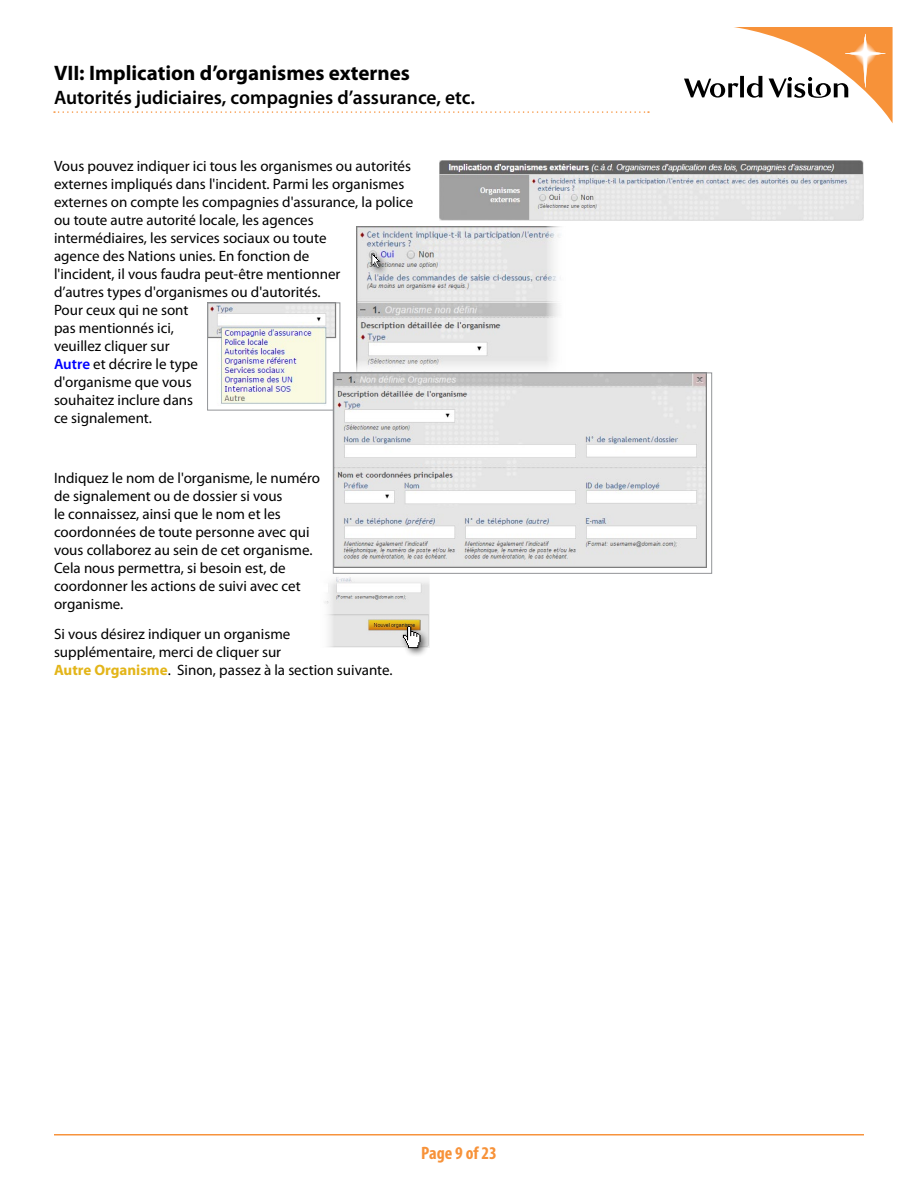
<style>
.page{position:relative;width:918px;height:1188px;background:#fff}
.page>*{position:absolute;margin:0;border:0;box-sizing:border-box;transform-origin:0 0}
.t1{font:700 21px "Myriad Pro";color:#000}
.t2{font:600 19.5px "Myriad Pro";color:#000}
.t3{font:700 condensed 18px "Myriad Pro";color:#f79239}
.t4{font:15px/18px "Myriad Pro";color:#000}
.s1{font-weight:600;color:#00f}
.s2{font-weight:700;color:#e3b519}
</style>
<div class="page">
<svg style="left:684px;top:27px;width:209px;height:96px"></svg>
<hr style="left:54px;top:1134px;width:810px;height:2px;background:#f7933c">
<svg style="left:54px;top:111px;width:595px;height:2px"></svg>
<img style="left:324px;top:572px;width:106px;height:75px">
<div style="left:399px;top:623px;width:31px;height:35px;background:#000;opacity:.6"></div>
<svg style="left:403px;top:626px;width:18px;height:22px"></svg>
<img style="left:357px;top:226px;width:209px;height:147px">
<div style="left:368px;top:250px;width:21px;height:27px;background:#000;opacity:.6"></div>
<svg style="left:372px;top:253px;width:8px;height:15px"></svg>
<img style="left:209px;top:305px;width:128px;height:101px">
<div style="left:207px;top:303px;width:133px;height:107px;border:1px solid #939598"></div>
<img style="left:335px;top:375px;width:372px;height:193px">
<div style="left:333px;top:373px;width:379px;height:201px;border:1px solid #939598"></div>
<img style="left:440px;top:160px;width:424px;height:60px">
<h1 class="t1" style="left:54px;top:60px;width:358px">VII: Implication d’organismes externes</h1>
<h2 class="t2" style="left:54px;top:85px;width:423px">Autorités judiciaires, compagnies d’assurance, etc.</h2>
<p class="t4" style="left:54px;top:157px;width:361px">Vous pouvez indiquer ici tous les organismes ou autorités externes impliqués dans l'incident. Parmi les organismes externes on compte les compagnies d'assurance, la police ou toute autre autorité locale, les agences<br>intermédiaires, les services sociaux ou toute<br>agence des Nations unies. En fonction de<br>l'incident, il vous faudra peut-être mentionner<br>d’autres types d'organismes ou d'autorités.<br>Pour ceux qui ne sont<br>pas mentionnés ici,<br>veuillez cliquer sur<br><span class="s1">Autre</span> et décrire le type<br>d'organisme que vous<br>souhaitez inclure dans<br>ce signalement.</p>
<p class="t4" style="left:54px;top:469px;width:268px">Indiquez le nom de l'organisme, le numéro de signalement ou de dossier si vous<br>le connaissez, ainsi que le nom et les coordonnées de toute personne avec qui vous collaborez au sein de cet organisme.<br>Cela nous permettra, si besoin est, de coordonner les actions de suivi avec cet organisme.</p>
<p class="t4" style="left:54px;top:625px;width:340px">Si vous désirez indiquer un organisme supplémentaire, merci de cliquer sur<br><span class="s2">Autre Organisme</span>. Sinon, passez à la section suivante.</p>
<p class="t3" style="left:421px;top:1141px;width:77px">Page 9 of 23</p>
</div>
